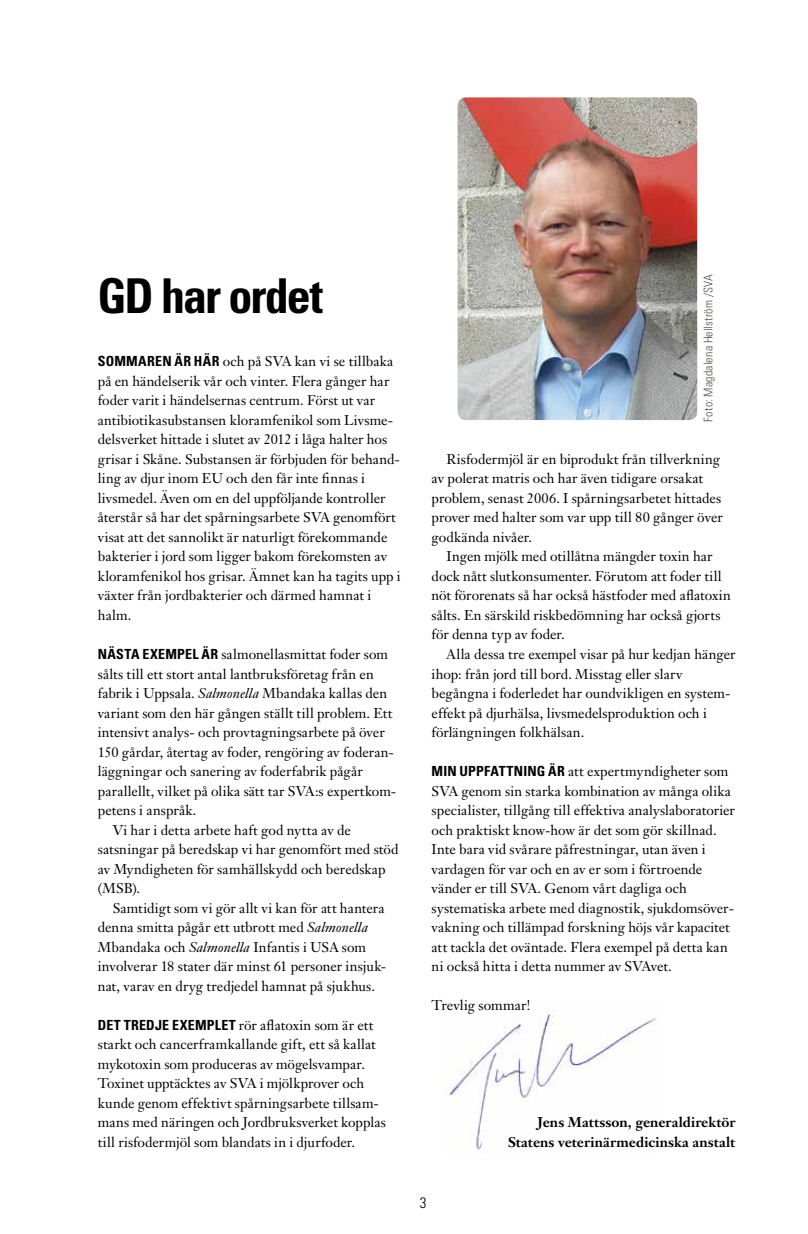
<style>
.page{position:relative;width:808px;height:1234px;background:#fff}
.page>*{position:absolute;margin:0;border:0;box-sizing:border-box;transform-origin:0 0}
.t1{font:700 condensed 48px "Univers LT Std";letter-spacing:-.04em;color:#000}
.t2{font:300 condensed 15px "Univers LT Std";color:#000}
.t3{font:13.95px/19.5px "Janson Text LT Std";letter-spacing:.005em;color:#000}
.t4{font:700 13.95px/19.5px "Janson Text LT Std";color:#000;text-align:right}
.t5{font:700 condensed 13.95px "Univers LT Std";letter-spacing:.015em;color:#000}
.t6{font:300 condensed 12px "Univers LT Std";letter-spacing:.015em;color:#57514d}
.s1{font-family:"Univers LT Std";font-weight:700;font-stretch:condensed}
.s2{font-style:italic}
</style>
<div class="page">
<img style="left:443px;top:1010px;width:213px;height:140px">
<img style="left:458px;top:97px;width:239px;height:323px">
<h1 class="t1" style="left:97px;top:267px;width:227px">GD HAR ORDET</h1>
<p class="t6" style="left:701px;top:421px;width:149px;rotate:-90deg">Foto: Magdalena Hellström /SVA</p>
<p class="t3" style="left:98px;top:351px;width:304px;text-indent:77px"><span class="s1">ÄR HÄR</span> och på SVA kan vi se tillbaka på en händelserik vår och vinter. Flera gånger har foder varit i händelsernas centrum. Först ut var antibiotikasubstansen kloramfenikol som Livsme&shy;delsverket hittade i slutet av 2012 i låga halter hos grisar i Skåne. Substansen är förbjuden för behand&shy;ling av djur inom EU och den får inte finnas i livsmedel. Även om en del uppföljande kontroller återstår så har det spårningsarbete SVA genomfört visat att det sannolikt är naturligt förekommande bakterier i jord som ligger bakom förekomsten av kloramfenikol hos grisar. Ämnet kan ha tagits upp i växter från jordbakterier och därmed hamnat i halm.</p>
<p class="t5" style="left:98px;top:645px;width:28px">NÄSTA</p>
<p class="t3" style="left:142px;top:644px;width:247px"><span class="s1">EXEMPEL ÄR</span> salmonellasmittat foder som</p>
<p class="t3" style="left:98px;top:663px;width:277px">sålts till ett stort antal lantbruksföretag från en</p>
<p class="t3" style="left:98px;top:683px;width:291px">fabrik i Uppsala. <span class="s2">Salmonella</span> Mbandaka kallas den</p>
<p class="t3" style="left:98px;top:702px;width:296px">variant som den här gången ställt till problem. Ett</p>
<p class="t3" style="left:98px;top:722px;width:288px">intensivt analys- och provtagningsarbete på över</p>
<p class="t3" style="left:98px;top:741px;width:298px">150 gårdar, återtag av foder, rengöring av foderan-</p>
<p class="t3" style="left:98px;top:761px;width:267px">läggningar och sanering av foderfabrik pågår</p>
<p class="t3" style="left:98px;top:780px;width:300px">parallellt, vilket på olika sätt tar SVA:s expertkom-</p>
<p class="t3" style="left:98px;top:800px;width:100px">petens i anspråk.</p>
<p class="t3" style="left:113px;top:819px;width:240px">Vi har i detta arbete haft god nytta av de</p>
<p class="t3" style="left:98px;top:839px;width:302px">satsningar på beredskap vi har genomfört med stöd</p>
<p class="t3" style="left:98px;top:858px;width:289px">av Myndigheten för samhällskydd och beredskap</p>
<p class="t3" style="left:98px;top:878px;width:44px">(MSB).</p>
<p class="t3" style="left:113px;top:897px;width:273px">Samtidigt som vi gör allt vi kan för att hantera</p>
<p class="t3" style="left:98px;top:917px;width:272px">denna smitta pågår ett utbrott med <span class="s2">Salmonella</span></p>
<p class="t3" style="left:98px;top:936px;width:270px">Mbandaka och <span class="s2">Salmonella</span> Infantis i USA som</p>
<p class="t3" style="left:98px;top:956px;width:290px">involverar 18 stater där minst 61 personer insjuk-</p>
<p class="t3" style="left:98px;top:975px;width:279px">nat, varav en dryg tredjedel hamnat på sjukhus.</p>
<p class="t5" style="left:98px;top:1016px;width:35px">DET TRED</p>
<p class="t5" style="left:98px;top:352px;width:50px">SOMMAREN</p>
<p class="t3" style="left:432px;top:449px;width:293px;text-indent:15px">Risfodermjöl är en biprodukt från tillverkning av polerat matris och har även tidigare orsakat problem, senast 2006. I spårningsarbetet hittades prover med halter som var upp till 80 gånger över godkända nivåer.</p>
<p class="t3" style="left:432px;top:546px;width:301px;text-indent:15px">Ingen mjölk med otillåtna mängder toxin har dock nått slutkonsumenter. Förutom att foder till nöt förorenats så har också hästfoder med aflatoxin sålts. En särskild riskbedömning har också gjorts för denna typ av foder.</p>
<p class="t3" style="left:432px;top:644px;width:305px;text-indent:15px">Alla dessa tre exempel visar på hur kedjan hänger ihop: från jord till bord. Misstag eller slarv begångna i foderledet har oundvikligen en system&shy;effekt på djurhälsa, livsmedelsproduktion och i förlängningen folkhälsan.</p>
<p class="t5" style="left:432px;top:762px;width:68px">MIN UPPFATTN</p>
<p class="t3" style="left:432px;top:761px;width:305px;text-indent:92px"><span class="s1">ING ÄR</span> att expertmyndigheter som SVA genom sin starka kombination av många olika specialister, tillgång till effektiva analyslaboratorier och praktiskt know-how är det som gör skillnad.<br>Inte bara vid svårare påfrestningar, utan även i vardagen för var och en av er som i förtroende vänder er till SVA. Genom vårt dagliga och systematiska arbete med diagnostik, sjukdomsöver&shy;vakning och tillämpad forskning höjs vår kapacitet att tackla det oväntade. Flera exempel på detta kan ni också hitta i detta nummer av SVAvet.</p>
<p class="t3" style="left:432px;top:995px;width:100px">Trevlig sommar!</p>
<p class="t3" style="left:98px;top:1014px;width:290px;text-indent:57px"><span class="s1">JE EXEMPLET</span> rör aflatoxin som är ett starkt och cancerframkallande gift, ett så kallat mykotoxin som produceras av mögelsvampar.<br>Toxinet upptäcktes av SVA i mjölkprover och kunde genom effektivt spårningsarbete tillsam&shy;mans med näringen och Jordbruksverket kopplas till risfodermjöl som blandats in i djurfoder.</p>
<p class="t4" style="left:508px;top:1112px;width:229px">Jens Mattsson, generaldirektör<br>Statens veterinärmedicinska anstalt</p>
<p class="t2" style="left:420px;top:1193px;width:8px">3</p>
</div>
